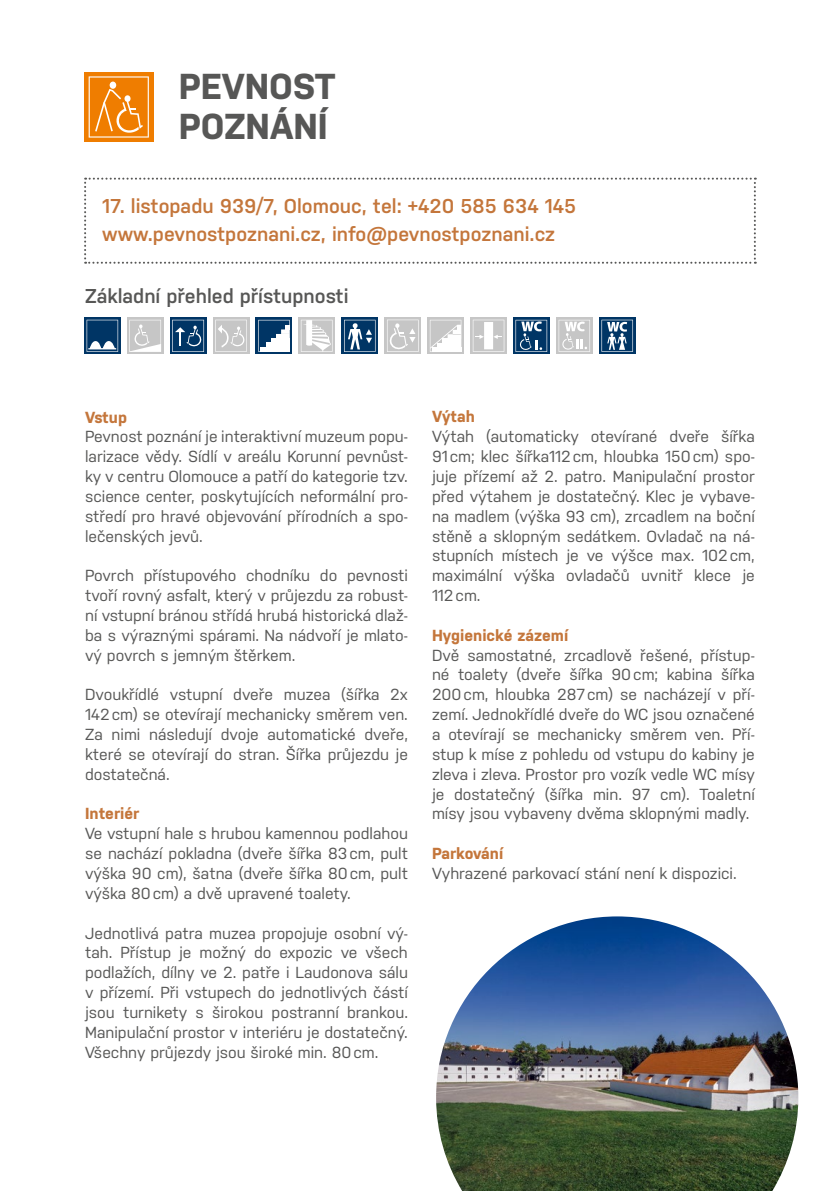
<style>
.page{position:relative;width:840px;height:1191px;background:#fff}
.page>*{position:absolute;margin:0;border:0;box-sizing:border-box;transform-origin:0 0}
.t1{font:700 36px/40px "Nudista";color:#575756}
.t2{font:600 20px/28px "Nudista";color:#c4763b}
.t3{font:600 20px "Nudista";color:#575756}
.t4{font:16px/19.8px "Nudista";color:#575756;text-align:justify}
.t5{font:700 16px "Nudista";color:#c4763b}
</style>
<div class="page">
<svg style="left:84px;top:178px;width:671px;height:86px"></svg>
<div style="left:84px;top:72px;width:69px;height:69px;background:#ef7d00"></div>
<svg style="left:89px;top:76px;width:60px;height:62px"></svg>
<svg style="left:84px;top:317px;width:37px;height:37px"></svg>
<svg style="left:87px;top:320px;width:31px;height:32px"></svg>
<div style="left:127px;top:317px;width:36px;height:37px;background:#c6c6c6"></div>
<svg style="left:129px;top:320px;width:32px;height:32px"></svg>
<svg style="left:170px;top:317px;width:36px;height:37px"></svg>
<svg style="left:213px;top:317px;width:36px;height:37px"></svg>
<svg style="left:215px;top:320px;width:32px;height:32px"></svg>
<svg style="left:255px;top:317px;width:37px;height:37px"></svg>
<svg style="left:258px;top:320px;width:31px;height:32px"></svg>
<svg style="left:298px;top:317px;width:37px;height:37px"></svg>
<svg style="left:300px;top:320px;width:32px;height:32px"></svg>
<svg style="left:341px;top:317px;width:37px;height:37px"></svg>
<svg style="left:344px;top:320px;width:31px;height:32px"></svg>
<svg style="left:384px;top:317px;width:37px;height:37px"></svg>
<svg style="left:387px;top:320px;width:31px;height:32px"></svg>
<svg style="left:427px;top:317px;width:37px;height:37px"></svg>
<div style="left:470px;top:317px;width:36px;height:37px;background:linear-gradient(to right,#d4d4d4,#d9d9d9)"></div>
<svg style="left:472px;top:320px;width:32px;height:32px"></svg>
<svg style="left:513px;top:317px;width:36px;height:37px"></svg>
<svg style="left:515px;top:320px;width:32px;height:32px"></svg>
<div style="left:555px;top:317px;width:37px;height:37px;background:#c6c6c6"></div>
<svg style="left:558px;top:320px;width:31px;height:32px"></svg>
<svg style="left:599px;top:317px;width:36px;height:37px"></svg>
<img style="left:436px;top:916px;width:361px;height:275px">
<h1 class="t1" style="left:179px;top:63px;width:158px">PEVNOST<br>POZNÁNÍ</h1>
<p class="t2" style="left:102px;top:191px;width:475px">17. listopadu 939/7, Olomouc, tel: +420 585 634 145 www.pevnostpoznani.cz, info@pevnostpoznani.cz</p>
<p class="t3" style="left:85px;top:281px;width:265px">Základní přehled přístupnosti</p>
<p class="t5" style="left:85px;top:405px;width:43px">Vstup</p>
<p class="t4" style="left:85px;top:425px;width:324px">Pevnost poznání je interaktivní muzeum popu&shy;larizace vědy. Sídlí v areálu Korunní pevnůst&shy;ky v centru Olomouce a patří do kategorie tzv. science center, poskytujících neformální pro&shy;středí pro hravé objevování přírodních a spo&shy;lečenských jevů.</p>
<p class="t4" style="left:85px;top:564px;width:324px">Povrch přístupového chodníku do pevnosti tvoří rovný asfalt, který v průjezdu za robust&shy;ní vstupní bránou střídá hrubá historická dlaž&shy;ba s výraznými spárami. Na nádvoří je mlato&shy;vý povrch s jemným štěrkem.</p>
<p class="t4" style="left:85px;top:683px;width:324px">Dvoukřídlé vstupní dveře muzea (šířka 2x 142cm) se otevírají mechanicky směrem ven.<br>Za nimi následují dvoje automatické dveře, které se otevírají do stran. Šířka průjezdu je dostatečná.</p>
<p class="t5" style="left:85px;top:802px;width:55px">Interiér</p>
<p class="t4" style="left:85px;top:822px;width:324px">Ve vstupní hale s hrubou kamennou podlahou se nachází pokladna (dveře šířka 83cm, pult výška 90 cm), šatna (dveře šířka 80cm, pult výška 80cm) a dvě upravené toalety.</p>
<p class="t4" style="left:85px;top:921px;width:324px">Jednotlivá patra muzea propojuje osobní vý&shy;tah. Přístup je možný do expozic ve všech podlažích, dílny ve 2. patře i Laudonova sálu v přízemí. Při vstupech do jednotlivých částí jsou turnikety s širokou postranní brankou.<br>Manipulační prostor v interiéru je dostatečný.<br>Všechny průjezdy jsou široké min. 80cm.</p>
<p class="t5" style="left:432px;top:405px;width:45px">Výtah</p>
<p class="t4" style="left:432px;top:425px;width:324px">Výtah (automaticky otevírané dveře šířka 91cm; klec šířka112cm, hloubka 150cm) spo&shy;juje přízemí až 2. patro. Manipulační prostor před výtahem je dostatečný. Klec je vybave&shy;na madlem (výška 93 cm), zrcadlem na boční stěně a sklopným sedátkem. Ovladač na ná&shy;stupních místech je ve výšce max. 102cm, maximální výška ovladačů uvnitř klece je 112cm.</p>
<p class="t5" style="left:432px;top:623px;width:138px">Hygienické zázemí</p>
<p class="t4" style="left:432px;top:644px;width:324px">Dvě samostatné, zrcadlově řešené, přístup&shy;né toalety (dveře šířka 90cm; kabina šířka 200cm, hloubka 287cm) se nacházejí v pří&shy;zemí. Jednokřídlé dveře do WC jsou označené a otevírají se mechanicky směrem ven. Pří&shy;stup k míse z pohledu od vstupu do kabiny je zleva i zleva. Prostor pro vozík vedle WC mísy je dostatečný (šířka min. 97 cm). Toaletní mísy jsou vybaveny dvěma sklopnými madly.</p>
<p class="t5" style="left:432px;top:841px;width:73px">Parkování</p>
<p class="t4" style="left:432px;top:862px;width:306px">Vyhrazené parkovací stání není k dispozici.</p>
</div>
